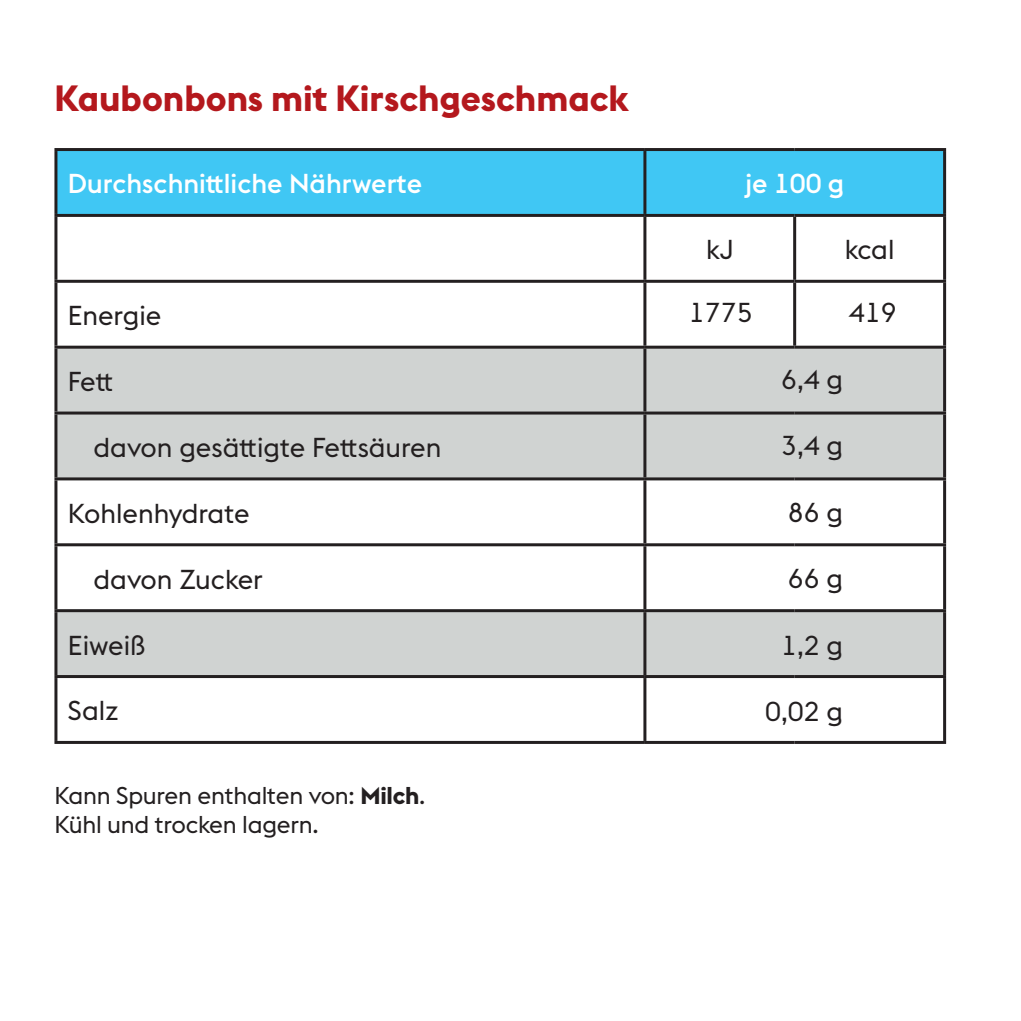
<style>
.page{position:relative;width:1021px;height:1021px;background:#fff}
.page>*{position:absolute;margin:0;border:0;box-sizing:border-box;transform-origin:0 0}
.t1{font:700 36px "Euclid FA";color:#b4181d}
.t2{font:27px "Euclid FA";color:#231f20}
.t3{font:500 27px "Euclid FA";color:#fff}
.t4{font:24px/28.8px "Euclid FA";letter-spacing:-.01em;color:#231f20}
.s1{font-weight:700}
</style>
<div class="page">
<div style="left:57px;top:151px;width:886px;height:63px;background:#40c7f4"></div>
<svg style="left:57px;top:348px;width:886px;height:327px;fill:#d0d3d2"></svg>
<hr style="left:54px;top:148px;width:591px;height:3px;background:#231f20">
<hr style="left:54px;top:151px;width:3px;height:63px;background:#231f20">
<hr style="left:645px;top:148px;width:149px;height:3px;background:#231f20">
<hr style="left:643px;top:151px;width:3px;height:63px;background:#231f20">
<hr style="left:794px;top:148px;width:152px;height:3px;background:#231f20">
<hr style="left:943px;top:151px;width:3px;height:63px;background:#231f20">
<hr style="left:54px;top:214px;width:591px;height:3px;background:#231f20">
<hr style="left:54px;top:217px;width:3px;height:63px;background:#231f20">
<hr style="left:645px;top:214px;width:149px;height:3px;background:#231f20">
<hr style="left:643px;top:217px;width:3px;height:63px;background:#231f20">
<hr style="left:794px;top:214px;width:152px;height:3px;background:#231f20">
<hr style="left:793px;top:217px;width:3px;height:63px;background:#231f20">
<hr style="left:943px;top:217px;width:3px;height:63px;background:#231f20">
<hr style="left:54px;top:280px;width:591px;height:3px;background:#231f20">
<hr style="left:54px;top:283px;width:3px;height:62px;background:#231f20">
<hr style="left:645px;top:280px;width:149px;height:3px;background:#231f20">
<hr style="left:643px;top:283px;width:3px;height:62px;background:#231f20">
<hr style="left:794px;top:280px;width:152px;height:3px;background:#231f20">
<hr style="left:793px;top:283px;width:3px;height:62px;background:#231f20">
<hr style="left:943px;top:283px;width:3px;height:62px;background:#231f20">
<hr style="left:54px;top:345px;width:591px;height:3px;background:#231f20">
<hr style="left:54px;top:348px;width:3px;height:63px;background:#231f20">
<hr style="left:645px;top:345px;width:149px;height:3px;background:#231f20">
<hr style="left:643px;top:348px;width:3px;height:63px;background:#231f20">
<hr style="left:794px;top:345px;width:152px;height:3px;background:#231f20">
<hr style="left:943px;top:348px;width:3px;height:63px;background:#231f20">
<hr style="left:54px;top:411px;width:591px;height:3px;background:#231f20">
<hr style="left:54px;top:414px;width:3px;height:63px;background:#231f20">
<hr style="left:645px;top:411px;width:149px;height:3px;background:#231f20">
<hr style="left:643px;top:414px;width:3px;height:63px;background:#231f20">
<hr style="left:794px;top:411px;width:152px;height:3px;background:#231f20">
<hr style="left:943px;top:414px;width:3px;height:63px;background:#231f20">
<hr style="left:54px;top:477px;width:591px;height:3px;background:#231f20">
<hr style="left:54px;top:480px;width:3px;height:63px;background:#231f20">
<hr style="left:645px;top:477px;width:149px;height:3px;background:#231f20">
<hr style="left:643px;top:480px;width:3px;height:63px;background:#231f20">
<hr style="left:794px;top:477px;width:152px;height:3px;background:#231f20">
<hr style="left:943px;top:480px;width:3px;height:63px;background:#231f20">
<hr style="left:54px;top:543px;width:591px;height:3px;background:#231f20">
<hr style="left:54px;top:546px;width:3px;height:63px;background:#231f20">
<hr style="left:645px;top:543px;width:149px;height:3px;background:#231f20">
<hr style="left:643px;top:546px;width:3px;height:63px;background:#231f20">
<hr style="left:794px;top:543px;width:152px;height:3px;background:#231f20">
<hr style="left:943px;top:546px;width:3px;height:63px;background:#231f20">
<hr style="left:54px;top:609px;width:591px;height:3px;background:#231f20">
<hr style="left:54px;top:612px;width:3px;height:63px;background:#231f20">
<hr style="left:645px;top:609px;width:149px;height:3px;background:#231f20">
<hr style="left:643px;top:612px;width:3px;height:63px;background:#231f20">
<hr style="left:794px;top:609px;width:152px;height:3px;background:#231f20">
<hr style="left:943px;top:612px;width:3px;height:63px;background:#231f20">
<hr style="left:54px;top:675px;width:591px;height:3px;background:#231f20">
<hr style="left:54px;top:678px;width:3px;height:63px;background:#231f20">
<hr style="left:645px;top:675px;width:149px;height:3px;background:#231f20">
<hr style="left:643px;top:678px;width:3px;height:63px;background:#231f20">
<hr style="left:794px;top:675px;width:152px;height:3px;background:#231f20">
<hr style="left:943px;top:678px;width:3px;height:63px;background:#231f20">
<hr style="left:54px;top:741px;width:591px;height:3px;background:#231f20">
<hr style="left:645px;top:741px;width:149px;height:3px;background:#231f20">
<hr style="left:794px;top:741px;width:152px;height:3px;background:#231f20">
<h1 class="t1" style="left:54px;top:77px;width:576px">Kaubonbons mit Kirschgeschmack</h1>
<p class="t3" style="left:68px;top:168px;width:356px">Durchschnittliche Nährwerte</p>
<p class="t3" style="left:745px;top:168px;width:100px">je 100 g</p>
<p class="t2" style="left:706px;top:234px;width:29px">kJ</p>
<p class="t2" style="left:844px;top:234px;width:51px">kcal</p>
<p class="t2" style="left:68px;top:300px;width:95px">Energie</p>
<p class="t2" style="left:689px;top:297px;width:65px">1775</p>
<p class="t2" style="left:848px;top:297px;width:49px">419</p>
<p class="t2" style="left:68px;top:366px;width:47px">Fett</p>
<p class="t2" style="left:781px;top:364px;width:63px">6,4 g</p>
<p class="t2" style="left:93px;top:432px;width:349px">davon gesättigte Fettsäuren</p>
<p class="t2" style="left:781px;top:430px;width:63px">3,4 g</p>
<p class="t2" style="left:68px;top:497px;width:183px">Kohlenhydrate</p>
<p class="t2" style="left:788px;top:496px;width:57px">86 g</p>
<p class="t2" style="left:93px;top:563px;width:171px">davon Zucker</p>
<p class="t2" style="left:788px;top:563px;width:57px">66 g</p>
<p class="t2" style="left:68px;top:629px;width:79px">Eiweiß</p>
<p class="t2" style="left:781px;top:629px;width:63px">1,2 g</p>
<p class="t2" style="left:68px;top:695px;width:52px">Salz</p>
<p class="t2" style="left:765px;top:696px;width:79px">0,02 g</p>
<p class="t4" style="left:54px;top:781px;width:372px">Kann Spuren enthalten von: <span class="s1">Milch</span>.<br>Kühl und trocken lagern.</p>
</div>
